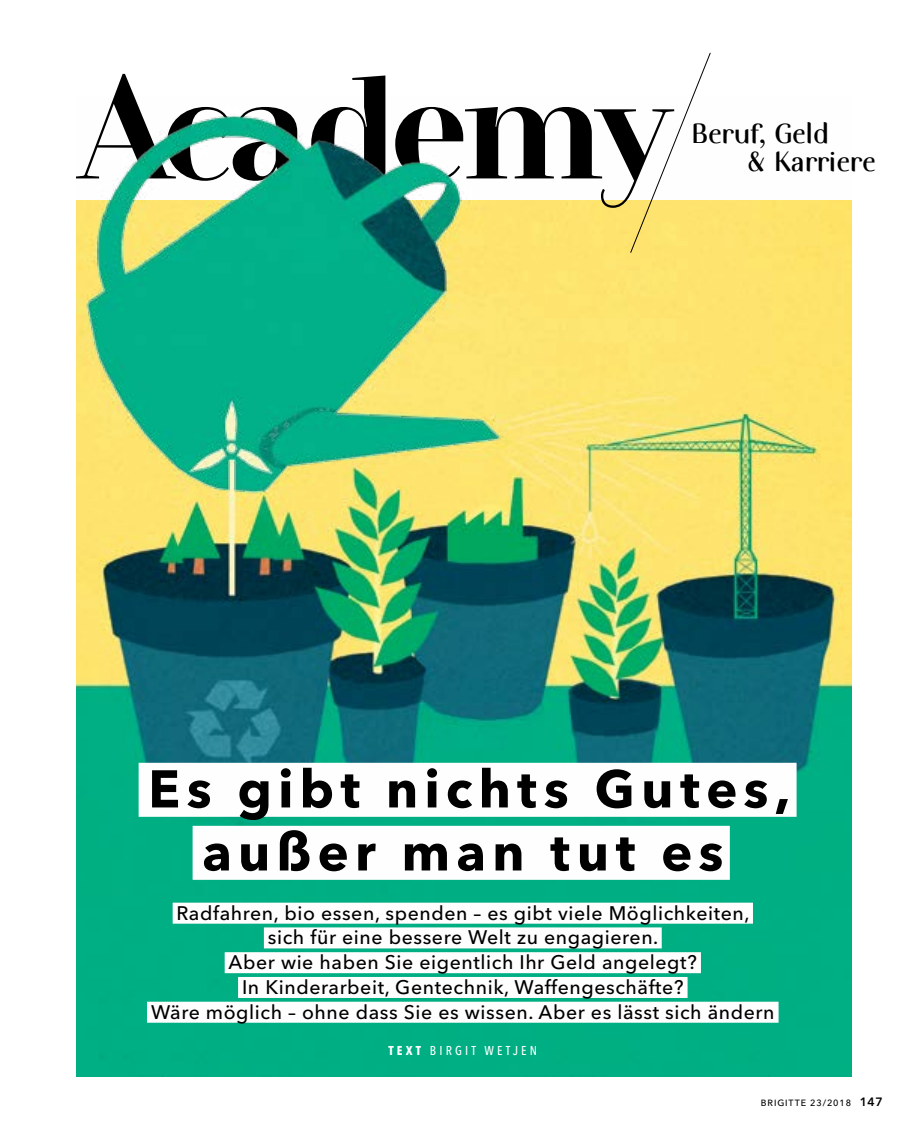
<style>
.page{position:relative;width:915px;height:1140px;background:#fff}
.page>*{position:absolute;margin:0;border:0;box-sizing:border-box;transform-origin:0 0}
.t1{font:700 147px "Camila";letter-spacing:-.04em;color:#000}
.t2{font:700 52.5px/63px "Avenir Next LT Pro";letter-spacing:.12em;color:#000;text-align:center}
.t3{font:28.5px/28.5px "Anno 1 Com";color:#000}
.t4{font:500 19.5px/24.8px "Avenir Next LT Pro";letter-spacing:.03em;color:#000;text-align:center}
.t5{font:500 condensed 12.75px "Avenir Next LT Pro";letter-spacing:.25em;color:#fff}
.t6{font:500 9px "Avenir Next LT Pro";letter-spacing:.1em;color:#000}
.s1{font-weight:700}
.s2{font-weight:600;font-size:12px}
</style>
<div class="page">
<svg style="left:692px;top:52px;width:19px;height:44px"></svg>
<img style="left:77px;top:96px;width:773px;height:980px">
<h1 class="t1" style="left:79px;top:44px;width:595px">Academy</h1>
<h3 class="t3" style="left:747px;top:119px;width:129px;text-indent:-57px">Beruf, Geld<br>&amp; Karriere</h3>
<h2 class="t2" style="left:148px;top:757px;width:643px">Es gibt nichts Gutes, außer man tut es</h2>
<p class="t4" style="left:151px;top:900px;width:625px">Radfahren, bio essen, spenden – es gibt viele Möglichkeiten,<br>sich für eine bessere Welt zu engagieren.<br>Aber wie haben Sie eigentlich Ihr Geld angelegt?<br>In Kinderarbeit, Gentechnik, Waffengeschäfte?<br>Wäre möglich – ohne dass Sie es wissen. Aber es lässt sich ändern</p>
<p class="t5" style="left:388px;top:1042px;width:150px"><span class="s1">TEXT</span> BIRGIT WETJEN</p>
<p class="t6" style="left:760px;top:1097px;width:123px">BRIGITTE 23/2018 <span class="s2">147</span></p>
</div>
